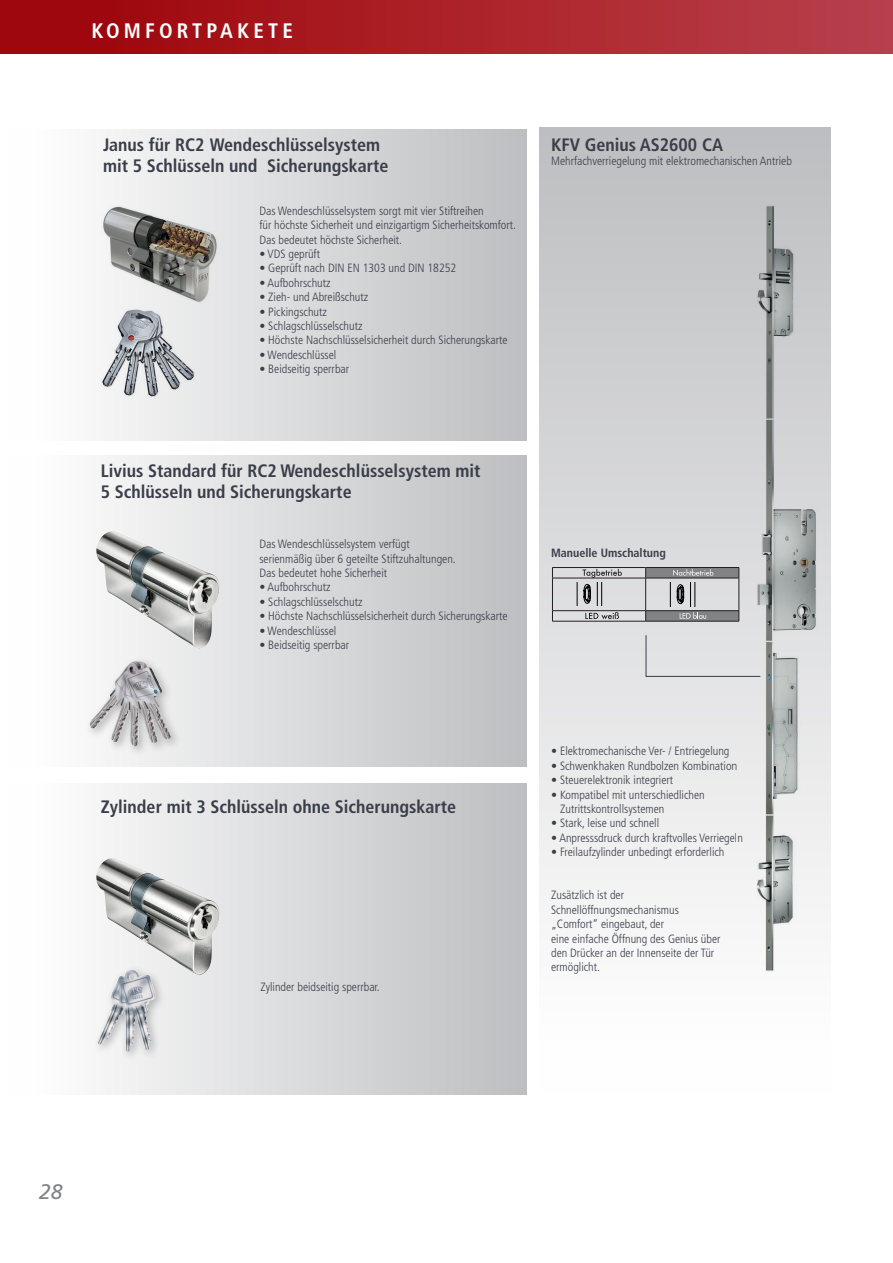
<style>
.page{position:relative;width:893px;height:1263px;background:#fff}
.page>*{position:absolute;margin:0;border:0;box-sizing:border-box;transform-origin:0 0}
.t1{font:700 condensed 21px "Frutiger LT Std";letter-spacing:.2em;color:#fff}
.t2{font:italic 21px "Frutiger LT Std";color:#808285}
.t3{font:700 condensed 18px/21.6px "Frutiger LT Std";color:#393e49}
.t4{font:300 condensed 12px/14.4px "Frutiger LT Std";color:#393e49}
.t5{font:700 condensed 12px "Frutiger LT Std";color:#393e49}
</style>
<div class="page">
<div style="left:7px;top:129px;width:520px;height:312px;background:linear-gradient(to right,#fff,#bdbec1)"></div>
<div style="left:539px;top:128px;width:292px;height:965px;background:linear-gradient(to bottom,#bdbec1,#fff)"></div>
<div style="left:7px;top:455px;width:520px;height:312px;background:linear-gradient(to right,#fff,#bdbec1)"></div>
<div style="left:7px;top:783px;width:520px;height:312px;background:linear-gradient(to right,#fff,#bdbec1)"></div>
<img style="left:101px;top:206px;width:122px;height:100px">
<img style="left:91px;top:303px;width:106px;height:101px">
<img style="left:93px;top:531px;width:128px;height:117px">
<img style="left:93px;top:857px;width:128px;height:118px">
<div style="left:85px;top:656px;width:96px;height:101px;background:#eceded"></div>
<img style="left:90px;top:661px;width:81px;height:85px">
<div style="left:93px;top:965px;width:73px;height:97px;background:#edeeee"></div>
<img style="left:98px;top:970px;width:58px;height:82px">
<img style="left:736px;top:178px;width:91px;height:805px">
<hr style="left:552px;top:578px;width:1px;height:32px;background:#231f20">
<hr style="left:552px;top:567px;width:94px;height:1px;background:#231f20">
<hr style="left:552px;top:578px;width:94px;height:1px;background:#231f20">
<hr style="left:552px;top:610px;width:94px;height:1px;background:#231f20">
<hr style="left:552px;top:621px;width:94px;height:1px;background:#231f20">
<hr style="left:646px;top:621px;width:93px;height:1px;background:#231f20">
<svg style="left:577px;top:569px;width:45px;height:37px;background:#b8b8b9"></svg>
<svg style="left:585px;top:612px;width:34px;height:7px"></svg>
<svg style="left:645px;top:567px;width:95px;height:54px;background:#a9aaac"></svg>
<div style="left:645px;top:634px;width:116px;height:43px;background:#e2e3e4"></div>
<div style="left:0;top:0;width:893px;height:53px;background:linear-gradient(to right,#9c0206,#b9414c)"></div>
<h1 class="t1" style="left:91px;top:18px;width:203px">KOMFORTPAKETE</h1>
<h2 class="t3" style="left:103px;top:134px;width:287px">Janus für RC2 Wendeschlüsselsystem mit 5 Schlüsseln und Sicherungskarte</h2>
<h2 class="t3" style="left:551px;top:134px;width:173px">KFV Genius AS2600 CA</h2>
<p class="t4" style="left:551px;top:154px;width:242px">Mehrfachverriegelung mit elektromechanischen Antrieb</p>
<p class="t4" style="left:259px;top:204px;width:258px">Das Wendeschlüsselsystem sorgt mit vier Stiftreihen<br>für höchste Sicherheit und einzigartigm Sicherheitskomfort.<br>Das bedeutet höchste Sicherheit.</p>
<p class="t4" style="left:259px;top:247px;width:62px">• VDS geprüft</p>
<p class="t4" style="left:259px;top:261px;width:198px">• Geprüft nach DIN EN 1303 und DIN 18252</p>
<p class="t4" style="left:259px;top:276px;width:73px">• Aufbohrschutz</p>
<p class="t4" style="left:259px;top:290px;width:110px">• Zieh- und Abreißschutz</p>
<p class="t4" style="left:259px;top:304px;width:69px">• Pickingschutz</p>
<p class="t4" style="left:259px;top:319px;width:105px">• Schlagschlüsselschutz</p>
<p class="t4" style="left:259px;top:333px;width:250px">• Höchste Nachschlüsselsicherheit durch Sicherungskarte</p>
<p class="t4" style="left:259px;top:348px;width:78px">• Wendeschlüssel</p>
<p class="t4" style="left:259px;top:362px;width:91px">• Beidseitig sperrbar</p>
<h2 class="t3" style="left:101px;top:460px;width:381px">Livius Standard für RC2 Wendeschlüsselsystem mit<br>5 Schlüsseln und Sicherungskarte</h2>
<p class="t4" style="left:259px;top:537px;width:198px">Das Wendeschlüsselsystem verfügt serienmäßig über 6 geteilte Stiftzuhaltungen.<br>Das bedeutet hohe Sicherheit</p>
<p class="t4" style="left:259px;top:580px;width:73px">• Aufbohrschutz</p>
<p class="t4" style="left:259px;top:595px;width:105px">• Schlagschlüsselschutz</p>
<p class="t4" style="left:259px;top:609px;width:250px">• Höchste Nachschlüsselsicherheit durch Sicherungskarte</p>
<p class="t4" style="left:259px;top:623px;width:78px">• Wendeschlüssel</p>
<p class="t4" style="left:259px;top:638px;width:91px">• Beidseitig sperrbar</p>
<h2 class="t3" style="left:101px;top:796px;width:357px">Zylinder mit 3 Schlüsseln ohne Sicherungskarte</h2>
<p class="t4" style="left:260px;top:980px;width:121px">Zylinder beidseitig sperrbar.</p>
<p class="t5" style="left:551px;top:546px;width:116px">Manuelle Umschaltung</p>
<p class="t4" style="left:551px;top:744px;width:180px">• Elektromechanische Ver- / Entriegelung</p>
<p class="t4" style="left:551px;top:758px;width:188px">• Schwenkhaken Rundbolzen Kombination</p>
<p class="t4" style="left:551px;top:773px;width:124px">• Steuerelektronik integriert</p>
<p class="t4" style="left:560px;top:787px;width:146px;text-indent:-9px">• Kompatibel mit unterschiedlichen<br>Zutrittskontrollsystemen</p>
<p class="t4" style="left:551px;top:816px;width:109px">• Stark, leise und schnell</p>
<p class="t4" style="left:551px;top:830px;width:193px">• Anpresssdruck durch kraftvolles Verriegeln</p>
<p class="t4" style="left:551px;top:845px;width:175px">• Freilaufzylinder unbedingt erforderlich</p>
<p class="t4" style="left:551px;top:888px;width:171px">Zusätzlich ist der<br>Schnellöffnungsmechanismus „Comfort“ eingebaut, der<br>eine einfache Öffnung des Genius über den Drücker an der Innenseite der Tür ermöglicht.</p>
<h1 class="t2" style="left:39px;top:1179px;width:25px">28</h1>
</div>
